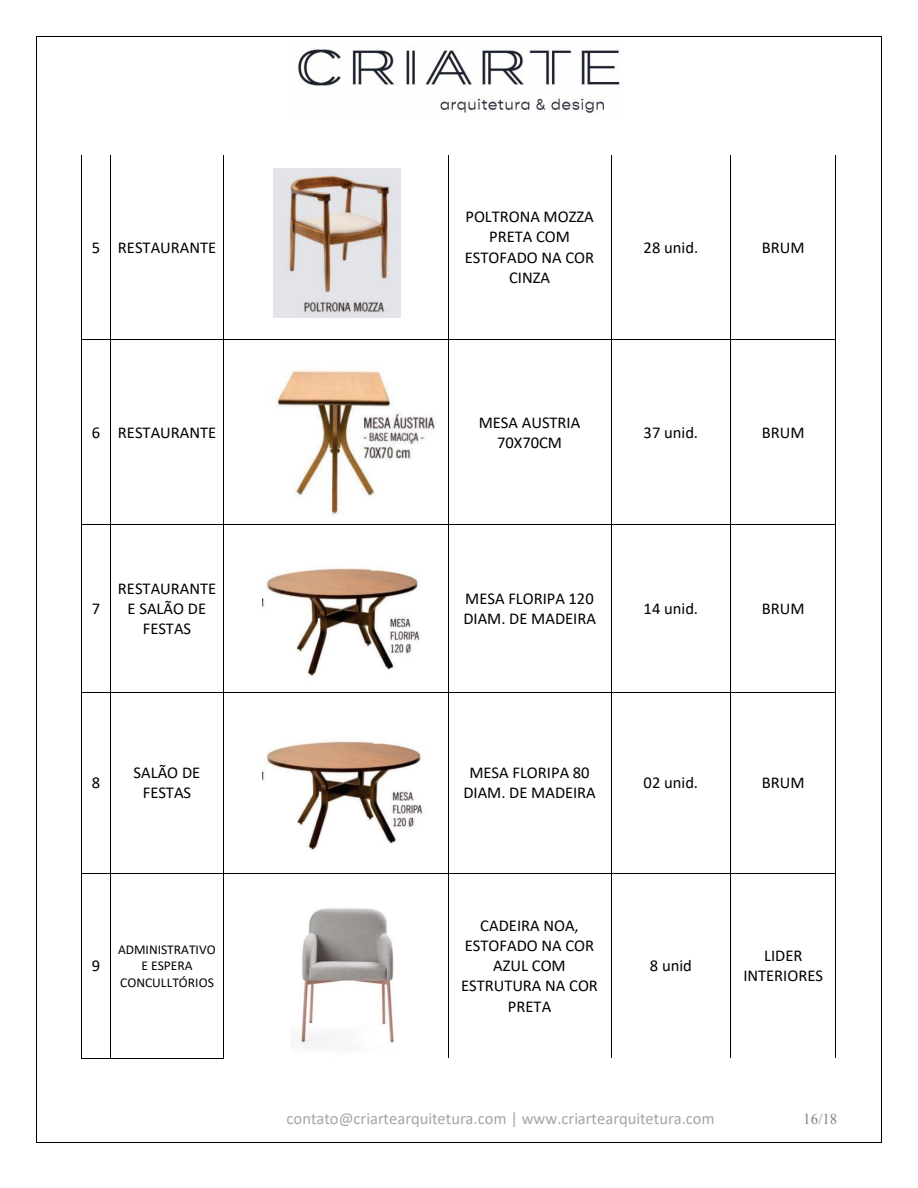
<style>
.page{position:relative;width:918px;height:1188px;background:#fff}
.page>*{position:absolute;margin:0;border:0;box-sizing:border-box;transform-origin:0 0}
.t1{font:16.5px/20.1px "Calibri";color:#000;text-align:center}
.t2{font:16.5px "Calibri";color:#a6a6a6}
.t3{font:15px "Times New Roman";color:#808080}
.t4{font:13.5px/16.5px "Calibri";color:#000;text-align:center}
</style>
<div class="page">
<img style="left:298px;top:49px;width:322px;height:64px">
<hr style="left:81px;top:155px;width:1px;height:184px;background:#000">
<hr style="left:111px;top:155px;width:1px;height:184px;background:#000">
<hr style="left:223px;top:155px;width:1px;height:184px;background:#000">
<hr style="left:448px;top:155px;width:1px;height:184px;background:#000">
<hr style="left:611px;top:155px;width:1px;height:184px;background:#000">
<hr style="left:730px;top:155px;width:1px;height:184px;background:#000">
<hr style="left:836px;top:155px;width:1px;height:184px;background:#000">
<svg style="left:81px;top:339px;width:30px;height:1px"></svg>
<hr style="left:111px;top:339px;width:112px;height:1px;background:#000">
<hr style="left:223px;top:339px;width:225px;height:1px;background:#000">
<hr style="left:448px;top:339px;width:163px;height:1px;background:#000">
<hr style="left:612px;top:339px;width:118px;height:1px;background:#000">
<hr style="left:731px;top:339px;width:105px;height:1px;background:#000">
<hr style="left:81px;top:340px;width:1px;height:185px;background:#000">
<hr style="left:111px;top:340px;width:1px;height:185px;background:#000">
<hr style="left:223px;top:340px;width:1px;height:185px;background:#000">
<hr style="left:448px;top:340px;width:1px;height:185px;background:#000">
<hr style="left:611px;top:340px;width:1px;height:185px;background:#000">
<hr style="left:730px;top:340px;width:1px;height:185px;background:#000">
<hr style="left:836px;top:340px;width:1px;height:185px;background:#000">
<hr style="left:111px;top:525px;width:112px;height:1px;background:#000">
<hr style="left:223px;top:525px;width:225px;height:1px;background:#000">
<hr style="left:448px;top:525px;width:163px;height:1px;background:#000">
<hr style="left:612px;top:525px;width:118px;height:1px;background:#000">
<hr style="left:731px;top:525px;width:105px;height:1px;background:#000">
<hr style="left:81px;top:525px;width:1px;height:167px;background:#000">
<hr style="left:111px;top:525px;width:1px;height:167px;background:#000">
<hr style="left:223px;top:525px;width:1px;height:167px;background:#000">
<hr style="left:448px;top:525px;width:1px;height:167px;background:#000">
<hr style="left:611px;top:525px;width:1px;height:167px;background:#000">
<hr style="left:730px;top:525px;width:1px;height:167px;background:#000">
<hr style="left:836px;top:525px;width:1px;height:167px;background:#000">
<svg style="left:81px;top:692px;width:30px;height:1px"></svg>
<hr style="left:111px;top:692px;width:112px;height:1px;background:#000">
<hr style="left:223px;top:692px;width:225px;height:1px;background:#000">
<hr style="left:448px;top:692px;width:163px;height:1px;background:#000">
<hr style="left:612px;top:692px;width:118px;height:1px;background:#000">
<hr style="left:731px;top:692px;width:105px;height:1px;background:#000">
<hr style="left:81px;top:693px;width:1px;height:180px;background:#000">
<hr style="left:111px;top:693px;width:1px;height:180px;background:#000">
<hr style="left:223px;top:693px;width:1px;height:180px;background:#000">
<hr style="left:448px;top:693px;width:1px;height:180px;background:#000">
<hr style="left:611px;top:693px;width:1px;height:180px;background:#000">
<hr style="left:730px;top:693px;width:1px;height:180px;background:#000">
<hr style="left:836px;top:693px;width:1px;height:180px;background:#000">
<svg style="left:82px;top:873px;width:29px;height:1px"></svg>
<hr style="left:111px;top:873px;width:112px;height:1px;background:#000">
<hr style="left:223px;top:873px;width:225px;height:1px;background:#000">
<hr style="left:448px;top:873px;width:163px;height:1px;background:#000">
<hr style="left:612px;top:873px;width:118px;height:1px;background:#000">
<hr style="left:731px;top:873px;width:105px;height:1px;background:#000">
<hr style="left:81px;top:873px;width:1px;height:185px;background:#000">
<hr style="left:111px;top:873px;width:1px;height:185px;background:#000">
<svg style="left:81px;top:1058px;width:30px;height:1px"></svg>
<hr style="left:111px;top:1058px;width:112px;height:1px;background:#000">
<hr style="left:223px;top:873px;width:1px;height:185px;background:#000">
<hr style="left:448px;top:873px;width:1px;height:185px;background:#000">
<hr style="left:611px;top:873px;width:1px;height:185px;background:#000">
<hr style="left:730px;top:873px;width:1px;height:185px;background:#000">
<hr style="left:836px;top:873px;width:1px;height:185px;background:#000">
<img style="left:271px;top:370px;width:164px;height:145px">
<img style="left:262px;top:741px;width:161px;height:110px">
<img style="left:273px;top:169px;width:127px;height:148px">
<img style="left:298px;top:908px;width:96px;height:141px">
<img style="left:262px;top:568px;width:158px;height:109px">
<hr style="left:37px;top:36px;width:844px;height:1px;background:#000">
<hr style="left:36px;top:37px;width:1px;height:1105px;background:#000">
<hr style="left:881px;top:37px;width:1px;height:1105px;background:#000">
<hr style="left:37px;top:1142px;width:844px;height:1px;background:#000">
<p class="t1" style="left:92px;top:238px;width:126px">5 RESTAURANTE</p>
<p class="t1" style="left:465px;top:208px;width:131px">POLTRONA MOZZA<br>PRETA COM<br>ESTOFADO NA COR<br>CINZA</p>
<p class="t1" style="left:644px;top:238px;width:56px">28 unid.</p>
<p class="t1" style="left:762px;top:238px;width:44px">BRUM</p>
<p class="t1" style="left:92px;top:424px;width:126px">6 RESTAURANTE</p>
<p class="t1" style="left:479px;top:414px;width:103px">MESA AUSTRIA<br>70X70CM</p>
<p class="t1" style="left:644px;top:424px;width:56px">37 unid.</p>
<p class="t1" style="left:762px;top:424px;width:44px">BRUM</p>
<p class="t1" style="left:92px;top:600px;width:10px">7</p>
<p class="t1" style="left:118px;top:580px;width:100px">RESTAURANTE<br>E SALÃO DE<br>FESTAS</p>
<p class="t1" style="left:463px;top:590px;width:134px;text-align:left">MESA FLORIPA 120<br>DIAM. DE MADEIRA</p>
<p class="t1" style="left:644px;top:600px;width:56px">14 unid.</p>
<p class="t1" style="left:762px;top:600px;width:44px">BRUM</p>
<p class="t1" style="left:92px;top:774px;width:10px">8</p>
<p class="t1" style="left:134px;top:764px;width:68px">SALÃO DE<br>FESTAS</p>
<p class="t1" style="left:463px;top:764px;width:134px">MESA FLORIPA 80<br>DIAM. DE MADEIRA</p>
<p class="t1" style="left:644px;top:774px;width:56px">02 unid.</p>
<p class="t1" style="left:762px;top:774px;width:44px">BRUM</p>
<p class="t1" style="left:92px;top:957px;width:10px">9</p>
<p class="t4" style="left:118px;top:942px;width:99px">ADMINISTRATIVO<br>E ESPERA<br>CONCULLTÓRIOS</p>
<p class="t1" style="left:461px;top:917px;width:138px">CADEIRA NOA,<br>ESTOFADO NA COR<br>AZUL COM<br>ESTRUTURA NA COR<br>PRETA</p>
<p class="t1" style="left:650px;top:957px;width:44px">8 unid</p>
<p class="t1" style="left:743px;top:947px;width:81px">LIDER<br>INTERIORES</p>
<p class="t2" style="left:287px;top:1112px;width:430px">contato@criartearquitetura.com | www.criartearquitetura.com</p>
<p class="t3" style="left:803px;top:1111px;width:36px">16/18</p>
</div>
